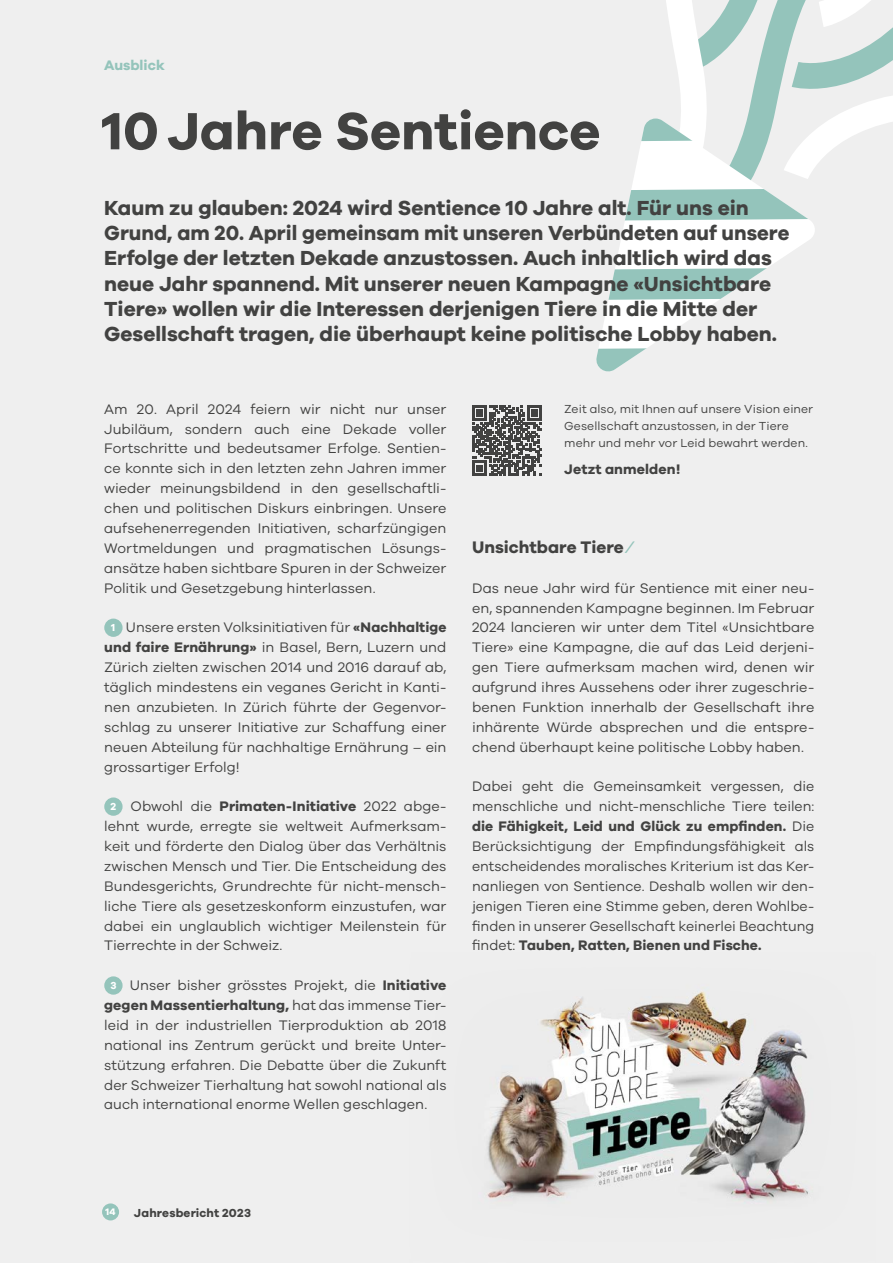
<style>
.page{position:relative;width:893px;height:1263px;background:#efefef}
.page>*{position:absolute;margin:0;border:0;box-sizing:border-box;transform-origin:0 0}
.seitentitel{font:700 54px "Galano Grotesque";color:#424241}
.lead{font:700 21px/25.2px "Galano Grotesque";color:#424241}
.abschnittstitel{font:700 17.25px "Galano Grotesque";color:#424241}
.grundtext{font:14.25px/19.8px "Galano Grotesque";color:#424241;text-align:justify}
.grundtext-2{font:700 14.25px "Galano Grotesque";letter-spacing:.01em;color:#424241}
.seitentitel-2{font:700 14.25px "Galano Grotesque";color:#94c4bb}
.grundtext-3{font:12px/17.2px "Galano Grotesque";letter-spacing:.01em;color:#424241}
.t1{font:700 12px "Galano Grotesque";letter-spacing:.015em;color:#424241}
.grundtext-4{font:700 10.5px "Galano Grotesque";color:#fff}
.t2{font:700 9.75px "Galano Grotesque";color:#fff}
.s1{font-weight:700}
.s2{color:#94c4bb}
</style>
<div class="page">
<svg style="left:599px;top:240px;width:209px;height:105px;fill:#fff"></svg>
<svg style="left:621px;top:0;width:272px;height:240px"></svg>
<svg style="left:599px;top:267px;width:209px;height:34px"></svg>
<svg style="left:596px;top:345px;width:54px;height:27px"></svg>
<div style="left:102px;top:1203px;width:17px;height:17px;background:#94c4bb;border-radius:50%"></div>
<img style="left:486px;top:991px;width:323px;height:213px">
<div style="left:104px;top:619px;width:19px;height:18px;background:#94c4bb;border-radius:50%"></div>
<div style="left:104px;top:797px;width:19px;height:19px;background:#94c4bb;border-radius:50%"></div>
<div style="left:104px;top:976px;width:19px;height:19px;background:#94c4bb;border-radius:50%"></div>
<svg style="left:472px;top:405px;width:70px;height:70px"></svg>
<p class="seitentitel-2" style="left:104px;top:56px;width:62px">Ausblick</p>
<p class="seitentitel" style="left:102px;top:98px;width:500px">10 Jahre Sentience</p>
<p class="lead" style="left:104px;top:195px;width:687px">Kaum zu glauben: 2024 wird Sentience 10 Jahre alt. Für uns ein Grund, am 20. April gemeinsam mit unseren Verbündeten auf unsere Erfolge der letzten Dekade anzustossen. Auch inhaltlich wird das neue Jahr spannend. Mit unserer neuen Kampagne «Unsichtbare Tiere» wollen wir die Interessen derjenigen Tiere in die Mitte der Gesellschaft tragen, die überhaupt keine politische Lobby haben.</p>
<p class="grundtext" style="left:104px;top:399px;width:344px;text-align:left">Am 20. April 2024 feiern wir nicht nur unser Jubiläum, sondern auch eine Dekade voller Fortschritte und bedeutsamer Erfolge. Sentien&shy;ce konnte sich in den letzten zehn Jahren immer wieder meinungsbildend in den gesellschaftli&shy;chen und politischen Diskurs einbringen. Unsere aufsehenerregenden Initiativen, scharfzüngigen Wortmeldungen und pragmatischen Lösungs&shy;ansätze haben sichtbare Spuren in der Schweizer Politik und Gesetzgebung hinterlassen.</p>
<p class="grundtext-4" style="left:111px;top:621px;width:6px">1</p>
<p class="grundtext" style="left:104px;top:617px;width:344px;text-indent:22px">Unsere ersten Volksinitiativen für <span class="s1">«Nachhaltige und faire Ernährung»</span> in Basel, Bern, Luzern und Zürich zielten zwischen 2014 und 2016 darauf ab, täglich mindestens ein veganes Gericht in Kanti&shy;nen anzubieten. In Zürich führte der Gegenvor&shy;schlag zu unserer Initiative zur Schaffung einer neuen Abteilung für nachhaltige Ernährung – ein grossartiger Erfolg!</p>
<p class="grundtext-4" style="left:110px;top:800px;width:7px">2</p>
<p class="grundtext" style="left:104px;top:796px;width:344px;text-indent:26px">Obwohl die <span class="s1">Primaten-Initiative</span> 2022 abge&shy;lehnt wurde, erregte sie weltweit Aufmerksam&shy;keit und förderte den Dialog über das Verhältnis zwischen Mensch und Tier. Die Entscheidung des Bundesgerichts, Grundrechte für nicht-mensch&shy;liche Tiere als gesetzeskonform einzustufen, war dabei ein unglaublich wichtiger Meilenstein für Tierrechte in der Schweiz.</p>
<p class="grundtext-4" style="left:110px;top:979px;width:8px">3</p>
<p class="grundtext" style="left:104px;top:975px;width:344px;text-indent:26px">Unser bisher grösstes Projekt, die <span class="s1">Initiative gegen Massentierhaltung,</span> hat das immense Tier&shy;leid in der industriellen Tierproduktion ab 2018 national ins Zentrum gerückt und breite Unter&shy;stützung erfahren. Die Debatte über die Zukunft der Schweizer Tierhaltung hat sowohl national als auch international enorme Wellen geschlagen.</p>
<p class="grundtext-3" style="left:564px;top:400px;width:250px">Zeit also, mit Ihnen auf unsere Vision einer<br>Gesellschaft anzustossen, in der Tiere mehr und mehr vor Leid bewahrt werden.</p>
<p class="grundtext-2" style="left:564px;top:461px;width:118px">Jetzt anmelden!</p>
<p class="abschnittstitel" style="left:472px;top:536px;width:162px">Unsichtbare Tiere <span class="s2">⁄</span></p>
<p class="grundtext" style="left:472px;top:577px;width:344px">Das neue Jahr wird für Sentience mit einer neu&shy;en, spannenden Kampagne beginnen. Im Februar 2024 lancieren wir unter dem Titel «Unsichtbare Tiere» eine Kampagne, die auf das Leid derjeni&shy;gen Tiere aufmerksam machen wird, denen wir aufgrund ihres Aussehens oder ihrer zugeschrie&shy;benen Funktion innerhalb der Gesellschaft ihre inhärente Würde absprechen und die entspre&shy;chend überhaupt keine politische Lobby haben.</p>
<p class="grundtext" style="left:472px;top:776px;width:344px">Dabei geht die Gemeinsamkeit vergessen, die menschliche und nicht-menschliche Tiere teilen: <span class="s1">die Fähigkeit, Leid und Glück zu empfinden.</span> Die Berücksichtigung der Empfindungsfähigkeit als entscheidendes moralisches Kriterium ist das Ker&shy;nanliegen von Sentience. Deshalb wollen wir den&shy;jenigen Tieren eine Stimme geben, deren Wohlbe&shy;finden in unserer Gesellschaft keinerlei Beachtung findet: <span class="s1">Tauben, Ratten, Bienen und Fische.</span></p>
<p class="t2" style="left:106px;top:1206px;width:12px">14</p>
<p class="t1" style="left:134px;top:1205px;width:118px">Jahresbericht 2023</p>
</div>
